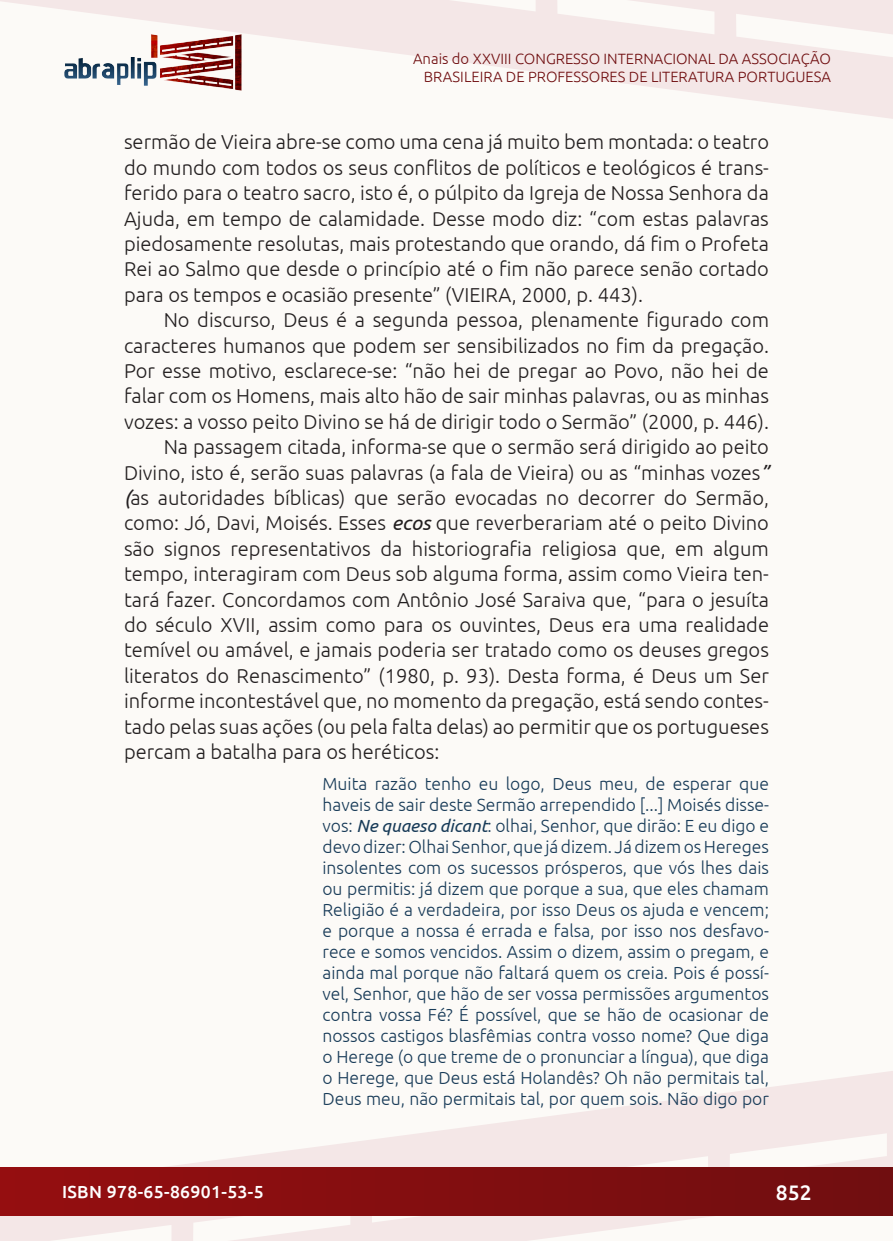
<style>
.page{position:relative;width:893px;height:1241px;background:#fff}
.page>*{position:absolute;margin:0;border:0;box-sizing:border-box;transform-origin:0 0}
.t1{font:500 21px "Ubuntu";color:#fff}
._7_CORPO{font:300 20.12px/25.4px "Ubuntu";color:#231f20;text-align:justify}
._9_CITAÇÃO{font:300 17.5px/21px "Ubuntu";color:#183b58;text-align:justify}
.t2{font:500 17.5px "Ubuntu";letter-spacing:.02em;color:#fff}
.t3{font:300 14.88px/17.8px "Ubuntu";color:#700e10;text-align:right}
.s1{font-weight:400;font-style:italic}
</style>
<div class="page">
<div style="left:0;top:0;width:893px;height:1240px;background:#fcfaf7"></div>
<svg style="left:0;top:1071px;width:893px;height:169px"></svg>
<svg style="left:0;top:0;width:893px;height:119px"></svg>
<div style="left:1px;top:1167px;width:891px;height:47px;background:linear-gradient(to right,#950e10,#700e10)"></div>
<img style="left:62px;top:31px;width:182px;height:62px">
<p class="t3" style="left:413px;top:49px;width:419px">Anais do XXVIII CONGRESSO INTERNACIONAL DA ASSOCIAÇÃO<br>BRASILEIRA DE PROFESSORES DE LITERATURA PORTUGUESA</p>
<p class="_7_CORPO" style="left:124px;top:129px;width:646px">sermão de Vieira abre-se como uma cena já muito bem montada: o teatro do mundo com todos os seus conflitos de políticos e teológicos é trans&shy;ferido para o teatro sacro, isto é, o púlpito da Igreja de Nossa Senhora da Ajuda, em tempo de calamidade. Desse modo diz: “com estas palavras piedosamente resolutas, mais protestando que orando, dá fim o Profeta Rei ao Salmo que desde o princípio até o fim não parece senão cortado para os tempos e ocasião presente” (VIEIRA, 2000, p. 443).</p>
<p class="_7_CORPO" style="left:124px;top:307px;width:646px;text-indent:40px">No discurso, Deus é a segunda pessoa, plenamente figurado com caracteres humanos que podem ser sensibilizados no fim da pregação.<br>Por esse motivo, esclarece-se: “não hei de pregar ao Povo, não hei de falar com os Homens, mais alto hão de sair minhas palavras, ou as minhas vozes: a vosso peito Divino se há de dirigir todo o Sermão” (2000, p. 446).</p>
<p class="_7_CORPO" style="left:124px;top:434px;width:646px;text-indent:40px">Na passagem citada, informa-se que o sermão será dirigido ao peito Divino, isto é, serão suas palavras (a fala de Vieira) ou as “minhas vozes<span class="s1">” (</span>as autoridades bíblicas) que serão evocadas no decorrer do Sermão, como: Jó, Davi, Moisés. Esses <span class="s1">ecos</span> que reverberariam até o peito Divino são signos representativos da historiografia religiosa que, em algum tempo, interagiram com Deus sob alguma forma, assim como Vieira ten&shy;tará fazer. Concordamos com Antônio José Saraiva que, “para o jesuíta do século XVII, assim como para os ouvintes, Deus era uma realidade temível ou amável, e jamais poderia ser tratado como os deuses gregos literatos do Renascimento” (1980, p. 93). Desta forma, é Deus um Ser informe incontestável que, no momento da pregação, está sendo contes&shy;tado pelas suas ações (ou pela falta delas) ao permitir que os portugueses percam a batalha para os heréticos:</p>
<p class="_9_CITAÇÃO" style="left:322px;top:772px;width:448px">Muita razão tenho eu logo, Deus meu, de esperar que haveis de sair deste Sermão arrependido [...] Moisés disse&shy;vos: <span class="s1">Ne quaeso dicant</span>: olhai, Senhor, que dirão: E eu digo e devo dizer: Olhai Senhor, que já dizem. Já dizem os Hereges insolentes com os sucessos prósperos, que vós lhes dais ou permitis: já dizem que porque a sua, que eles chamam Religião é a verdadeira, por isso Deus os ajuda e vencem; e porque a nossa é errada e falsa, por isso nos desfavo&shy;rece e somos vencidos. Assim o dizem, assim o pregam, e ainda mal porque não faltará quem os creia. Pois é possí&shy;vel, Senhor, que hão de ser vossa permissões argumentos contra vossa Fé? É possível, que se hão de ocasionar de nossos castigos blasfêmias contra vosso nome? Que diga o Herege (o que treme de o pronunciar a língua), que diga o Herege, que Deus está Holandês? Oh não permitais tal, Deus meu, não permitais tal, por quem sois. Não digo por</p>
<p class="t2" style="left:62px;top:1180px;width:203px">ISBN 978-65-86901-53-5</p>
<p class="t1" style="left:776px;top:1178px;width:37px">852</p>
</div>
